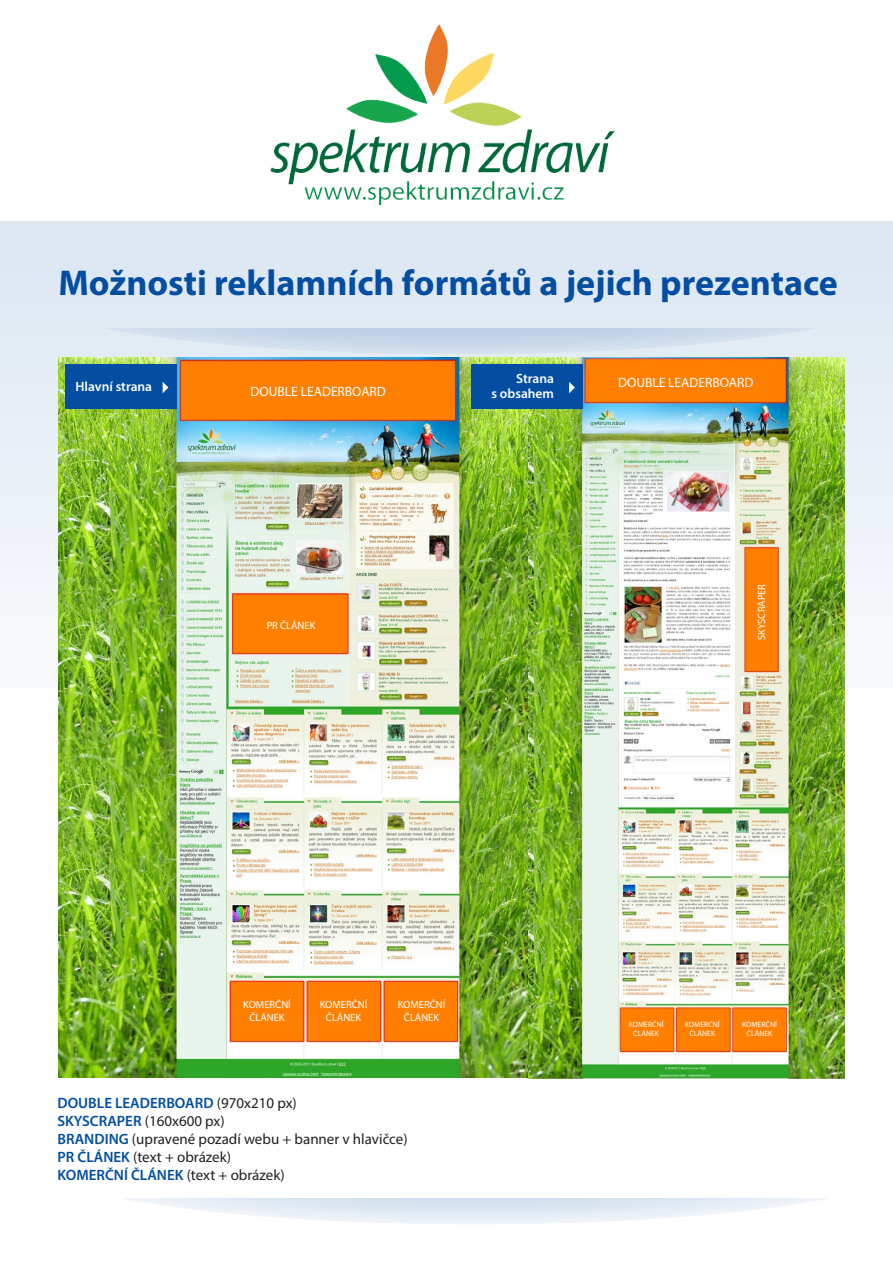
<style>
.page{position:relative;width:893px;height:1263px;background:#fff}
.page>*{position:absolute;margin:0;border:0;box-sizing:border-box;transform-origin:0 0}
.t1{font:700 36px "Myriad Pro";color:#034ea2}
.t2{font:15px/18px "Myriad Pro";color:#231f20}
.t3{font:13.5px "Myriad Pro";color:#fff}
.t4{font:600 13.5px/15px "Myriad Pro";color:#fff;text-align:right}
.t5{font:10.5px/12.6px "Myriad Pro";color:#fff;text-align:center}
.t6{font:7.65px/9.3px "Myriad Pro";color:#fff;text-align:center}
.s1{font-weight:600;color:#034ea2}
</style>
<div class="page">
<svg style="left:127px;top:1199px;width:696px;height:25px"></svg>
<div style="left:0;top:221px;width:892px;height:467px;background:linear-gradient(to bottom,#dce6f1,#f6f8f7)"></div>
<svg style="left:30px;top:329px;width:860px;height:25px;background:#d4e0ee"></svg>
<img style="left:270px;top:25px;width:345px;height:180px">
<img style="left:58px;top:357px;width:471px;height:720px">
<img style="left:529px;top:357px;width:315px;height:721px">
<div style="left:66px;top:364px;width:111px;height:44px;background:#034ea2"></div>
<svg style="left:163px;top:382px;width:5px;height:11px"></svg>
<div style="left:471px;top:364px;width:111px;height:44px;background:#034ea2"></div>
<svg style="left:569px;top:382px;width:6px;height:11px"></svg>
<h1 class="t1" style="left:58px;top:259px;width:781px">Možnosti reklamních formátů a jejich prezentace</h1>
<p class="t4" style="left:75px;top:378px;width:78px">Hlavní strana</p>
<p class="t4" style="left:491px;top:371px;width:64px">Strana<br>s obsahem</p>
<p class="t3" style="left:250px;top:383px;width:137px">DOUBLE LEADERBOARD</p>
<p class="t3" style="left:618px;top:374px;width:137px">DOUBLE LEADERBOARD</p>
<p class="t5" style="left:267px;top:619px;width:50px">PR ČLÁNEK</p>
<p class="t5" style="left:755px;top:640px;width:58px;rotate:-90deg">SKYSCRAPER</p>
<p class="t5" style="left:243px;top:998px;width:49px">KOMERČNÍ<br>ČLÁNEK</p>
<p class="t5" style="left:320px;top:998px;width:49px">KOMERČNÍ<br>ČLÁNEK</p>
<p class="t5" style="left:398px;top:998px;width:49px">KOMERČNÍ<br>ČLÁNEK</p>
<p class="t2" style="left:58px;top:1093px;width:352px"><span class="s1">DOUBLE LEADERBOARD</span> (970x210 px)<br><span class="s1">SKYSCRAPER</span> (160x600 px)<br><span class="s1">BRANDING</span> (upravené pozadí webu + banner v hlavičce)<br><span class="s1">PR ČLÁNEK</span> (text + obrázek)<br><span class="s1">KOMERČNÍ ČLÁNEK</span> (text + obrázek)</p>
<p class="t6" style="left:629px;top:1020px;width:36px">KOMERČNÍ<br>ČLÁNEK</p>
<p class="t6" style="left:685px;top:1020px;width:36px">KOMERČNÍ<br>ČLÁNEK</p>
<p class="t6" style="left:742px;top:1020px;width:36px">KOMERČNÍ<br>ČLÁNEK</p>
</div>
